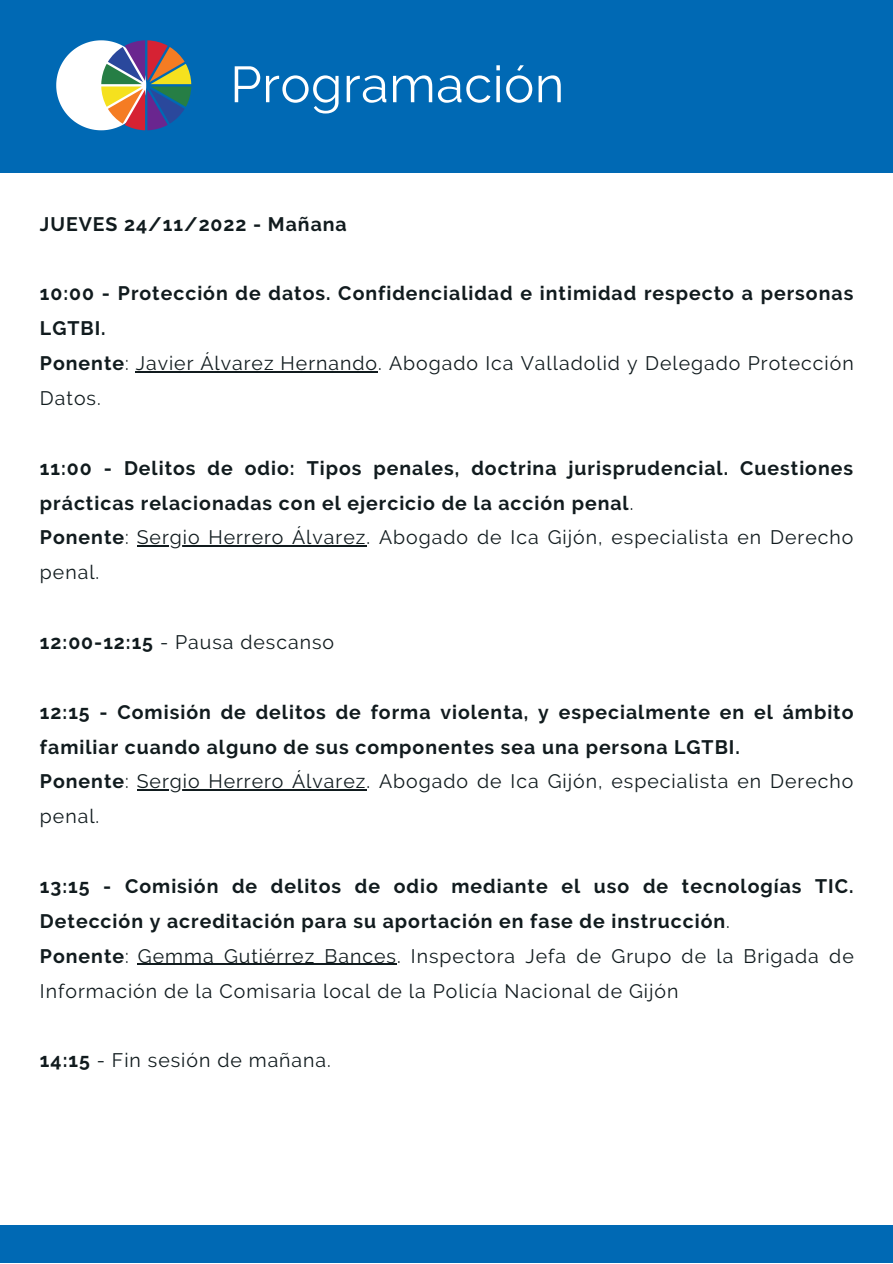
<style>
.page{position:relative;width:893px;height:1264px;background:#fff}
.page>*{position:absolute;margin:0;border:0;box-sizing:border-box;transform-origin:0 0}
.t1{font:50.55px "Raleway";letter-spacing:.01em;color:#fff}
.t2{font:700 19.5px/34.8px "Raleway";letter-spacing:.05em;color:#111b1e}
.t3{font:19.5px "Raleway";letter-spacing:.05em;color:#111b1e}
.s1{font-weight:400}
.s2{font-weight:700}
</style>
<div class="page">
<div style="left:0;top:0;width:892px;height:172px;background:#0069b4"></div>
<hr style="left:136px;top:371px;width:242px;height:1px;background:#111b1e">
<hr style="left:137px;top:545px;width:229px;height:1px;background:#111b1e">
<hr style="left:137px;top:789px;width:229px;height:1px;background:#111b1e">
<hr style="left:138px;top:963px;width:259px;height:2px;background:#111b1e">
<div style="left:0;top:1224px;width:892px;height:38px;background:#0069b4"></div>
<svg style="left:56px;top:40px;width:135px;height:90px"></svg>
<h1 class="t1" style="left:230px;top:55px;width:335px">Programación</h1>
<p class="t2" style="left:40px;top:206px;width:308px">JUEVES 24/11/2022 - Mañana</p>
<p class="t2" style="left:40px;top:276px;width:815px">10:00 - Protección de datos. Confidencialidad e intimidad respecto a personas LGTBI.<br>Ponente<span class="s1">: Javier Álvarez Hernando. Abogado Ica Valladolid y Delegado Protección Datos.</span></p>
<p class="t2" style="left:40px;top:450px;width:814px">11:00 - Delitos de odio: Tipos penales, doctrina jurisprudencial. Cuestiones prácticas relacionadas con el ejercicio de la acción penal<span class="s1">.<br></span>Ponente<span class="s1">: Sergio Herrero Álvarez. Abogado de Ica Gijón, especialista en Derecho penal.</span></p>
<p class="t3" style="left:40px;top:630px;width:295px"><span class="s2">12:00-12:15</span> - Pausa descanso</p>
<p class="t2" style="left:40px;top:694px;width:815px">12:15 - Comisión de delitos de forma violenta, y especialmente en el ámbito familiar cuando alguno de sus componentes sea una persona LGTBI.<br>Ponente<span class="s1">: Sergio Herrero Álvarez. Abogado de Ica Gijón, especialista en Derecho penal.</span></p>
<p class="t2" style="left:40px;top:868px;width:815px">13:15 - Comisión de delitos de odio mediante el uso de tecnologías TIC.<br>Detección y acreditación para su aportación en fase de instrucción<span class="s1">.<br></span>Ponente<span class="s1">: Gemma Gutiérrez Bances. Inspectora Jefa de Grupo de la Brigada de Información de la Comisaria local de la Policía Nacional de Gijón</span></p>
<p class="t3" style="left:40px;top:1049px;width:292px"><span class="s2">14:15</span> - Fin sesión de mañana.</p>
</div>
